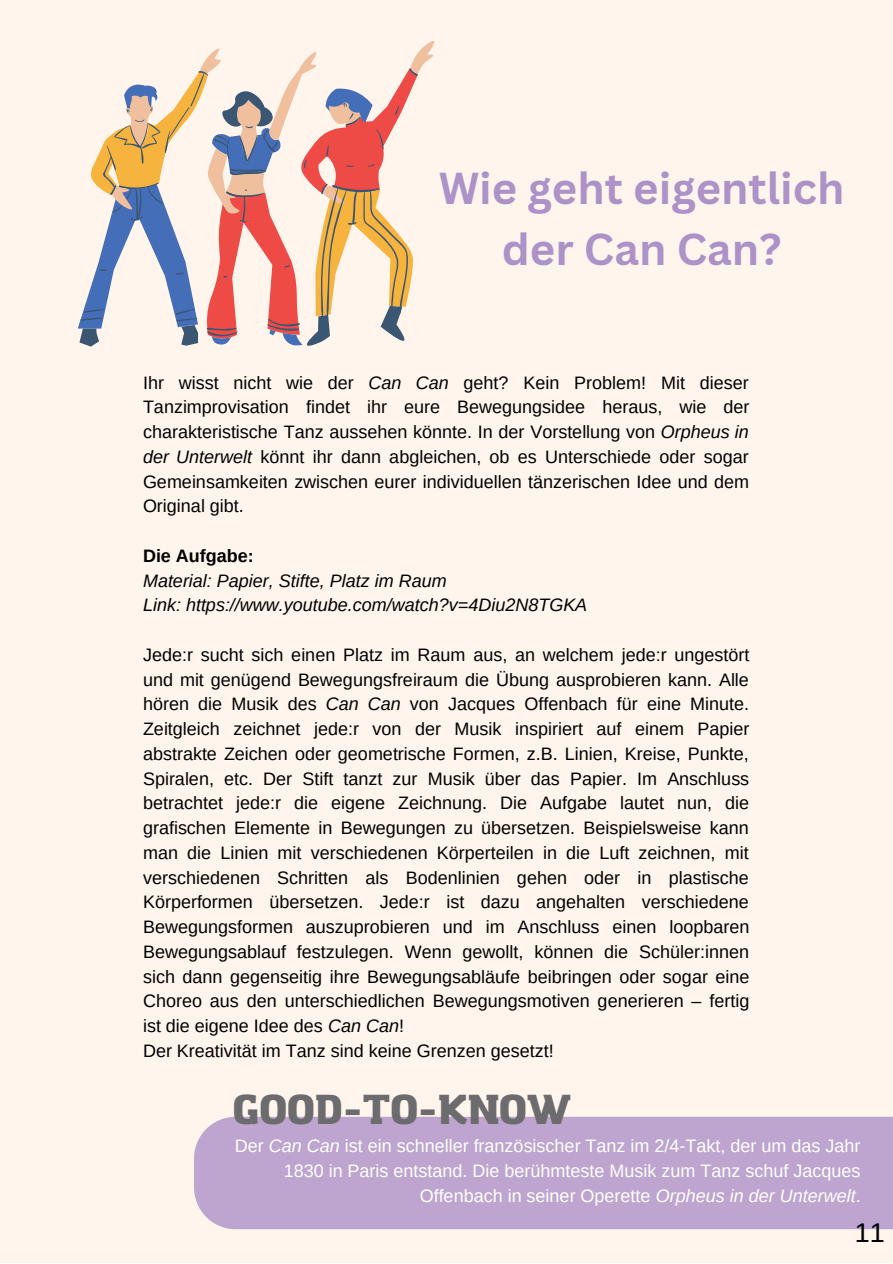
<style>
.page{position:relative;width:893px;height:1264px;background:#fff}
.page>*{position:absolute;margin:0;border:0;box-sizing:border-box;transform-origin:0 0}
.t1{font:700 43.5px/60.8px "Canva Sans";color:#ad92c8;text-align:center}
.t2{font:900 41.1px "Amazing Grotesk";color:#6c6b6e}
.t3{font:27px "Arimo";color:#000}
.t4{font:18px/24.8px "Arimo";color:#000;text-align:justify}
.t5{font:18px/24.8px "Arimo";color:#fff;text-align:right}
.t6{font:italic 18px/24.8px "Arimo";color:#000}
.t7{font:700 18px "Arimo";color:#000}
.s1{font-style:italic}
</style>
<div class="page">
<div style="left:0;top:0;width:892px;height:1262px;background:#fff5ec"></div>
<svg style="left:78px;top:322px;width:252px;height:25px"></svg>
<svg style="left:201px;top:41px;width:233px;height:36px"></svg>
<svg style="left:80px;top:68px;width:337px;height:268px"></svg>
<div style="left:194px;top:1116px;width:698px;height:113px;background:#bda5cf"></div>
<h1 class="t1" style="left:438px;top:157px;width:407px">Wie geht eigentlich der Can Can?</h1>
<p class="t4" style="left:143px;top:370px;width:608px">Ihr wisst nicht wie der <span class="s1">Can Can</span> geht? Kein Problem! Mit dieser Tanzimprovisation findet ihr eure Bewegungsidee heraus, wie der charakteristische Tanz aussehen könnte. In der Vorstellung von <span class="s1">Orpheus in der Unterwelt</span> könnt ihr dann abgleichen, ob es Unterschiede oder sogar Gemeinsamkeiten zwischen eurer individuellen tänzerischen Idee und dem Original gibt.</p>
<p class="t7" style="left:143px;top:545px;width:112px">Die Aufgabe:</p>
<p class="t6" style="left:143px;top:568px;width:446px">Material: Papier, Stifte, Platz im Raum<br>Link: https://www.youtube.com/watch?v=4Diu2N8TGKA</p>
<p class="t4" style="left:143px;top:642px;width:608px;text-align:left">Jede:r sucht sich einen Platz im Raum aus, an welchem jede:r ungestört und mit genügend Bewegungsfreiraum die Übung ausprobieren kann. Alle hören die Musik des <span class="s1">Can Can</span> von Jacques Offenbach für eine Minute.<br>Zeitgleich zeichnet jede:r von der Musik inspiriert auf einem Papier abstrakte Zeichen oder geometrische Formen, z.B. Linien, Kreise, Punkte, Spiralen, etc. Der Stift tanzt zur Musik über das Papier. Im Anschluss betrachtet jede:r die eigene Zeichnung. Die Aufgabe lautet nun, die grafischen Elemente in Bewegungen zu übersetzen. Beispielsweise kann man die Linien mit verschiedenen Körperteilen in die Luft zeichnen, mit verschiedenen Schritten als Bodenlinien gehen oder in plastische Körperformen übersetzen. Jede:r ist dazu angehalten verschiedene Bewegungsformen auszuprobieren und im Anschluss einen loopbaren Bewegungsablauf festzulegen. Wenn gewollt, können die Schüler:innen sich dann gegenseitig ihre Bewegungsabläufe beibringen oder sogar eine Choreo aus den unterschiedlichen Bewegungsmotiven generieren – fertig ist die eigene Idee des <span class="s1">Can Can</span>!<br>Der Kreativität im Tanz sind keine Grenzen gesetzt!</p>
<h2 class="t2" style="left:233px;top:1092px;width:340px">GOOD-TO-KNOW</h2>
<p class="t5" style="left:235px;top:1133px;width:627px">Der <span class="s1">Can Can</span> ist ein schneller französischer Tanz im 2/4-Takt, der um das Jahr<br>1830 in Paris entstand. Die berühmteste Musik zum Tanz schuf Jacques<br>Offenbach in seiner Operette <span class="s1">Orpheus in der Unterwelt</span>.</p>
<h3 class="t3" style="left:854px;top:1217px;width:32px">11</h3>
</div>
